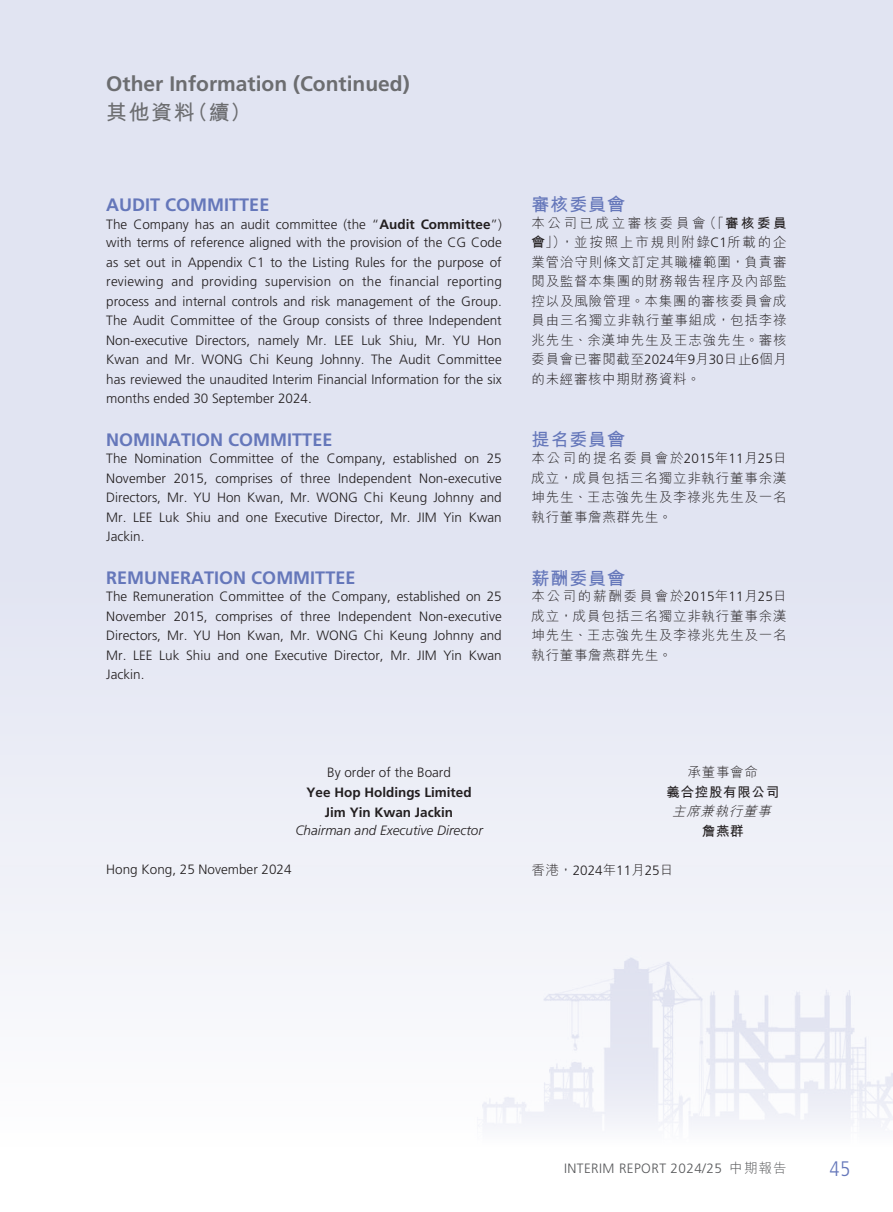
<style>
.page{position:relative;width:893px;height:1212px;background:#fff}
.page>*{position:absolute;margin:0;border:0;box-sizing:border-box;transform-origin:0 0}
.t1{font:700 21px "Frutiger LT Std";color:#6c6d70}
.t2{font:700 21px "M Hei HK";color:#6c6d70}
.t3{font:300 condensed 21px "Frutiger LT Std";color:#6577ba}
.t4{font:700 18px "Frutiger LT Std";color:#6577ba}
.t5{font:700 18px "M Hei HK";letter-spacing:.05em;color:#6577ba}
.t6{font:300 13.5px/19.4px "Frutiger LT Std";color:#231f20;text-align:justify}
.t7{font:300 13.5px/19.5px "M Hei HK";letter-spacing:.06em;color:#231f20;text-align:justify}
.t8{font:700 13.5px/19.5px "Frutiger LT Std";color:#231f20;text-align:center}
.t9{font:italic 300 13.5px "Frutiger LT Std";color:#231f20}
.t10{font:300 13.5px "Frutiger LT Std";letter-spacing:.03em;color:#57585a}
.t11{font:700 13.5px "M Hei HK";letter-spacing:.05em;color:#231f20}
.t12{font:italic 300 13.5px "M Hei HK";color:#231f20}
.s1{font-weight:700}
.s2{font-family:"Frutiger LT Std"}
.s3{font-family:"M Hei HK"}
</style>
<div class="page">
<div style="left:0;top:0;width:893px;height:1148px;background:#e1e4f2"></div>
<img style="left:0;top:865px;width:893px;height:283px">
<h1 class="t1" style="left:106px;top:71px;width:305px">Other Information (Continued)</h1>
<h1 class="t2" style="left:106px;top:97px;width:146px">其他資料（續）</h1>
<h2 class="t4" style="left:106px;top:194px;width:165px">AUDIT COMMITTEE</h2>
<p class="t6" style="left:106px;top:215px;width:397px">The Company has an audit committee (the “<span class="s1">Audit Committee</span>”) with terms of reference aligned with the provision of the CG Code as set out in Appendix C1 to the Listing Rules for the purpose of reviewing and providing supervision on the financial reporting process and internal controls and risk management of the Group.<br>The Audit Committee of the Group consists of three Independent Non-executive Directors, namely Mr. LEE Luk Shiu, Mr. YU Hon Kwan and Mr. WONG Chi Keung Johnny. The Audit Committee has reviewed the unaudited Interim Financial Information for the six months ended 30 September 2024.</p>
<h2 class="t4" style="left:106px;top:429px;width:228px">NOMINATION COMMITTEE</h2>
<p class="t6" style="left:106px;top:449px;width:397px">The Nomination Committee of the Company, established on 25<br>November 2015, comprises of three Independent Non-executive Directors, Mr. YU Hon Kwan, Mr. WONG Chi Keung Johnny and Mr. LEE Luk Shiu and one Executive Director, Mr. JIM Yin Kwan Jackin.</p>
<h2 class="t4" style="left:106px;top:567px;width:251px">REMUNERATION COMMITTEE</h2>
<p class="t6" style="left:106px;top:587px;width:397px">The Remuneration Committee of the Company, established on 25<br>November 2015, comprises of three Independent Non-executive Directors, Mr. YU Hon Kwan, Mr. WONG Chi Keung Johnny and Mr. LEE Luk Shiu and one Executive Director, Mr. JIM Yin Kwan Jackin.</p>
<h2 class="t5" style="left:531px;top:191px;width:95px">審核委員會</h2>
<p class="t7" style="left:531px;top:213px;width:257px">本公司已成立審核委員會（「<span class="s1">審核委員會</span>」），並按照上市規則附錄<span class="s2">C1</span>所載的企業管治守則條文訂定其職權範圍，負責審閱及監督本集團的財務報告程序及內部監控以及風險管理。本集團的審核委員會成員由三名獨立非執行董事組成，包括李祿兆先生、余漢坤先生及王志強先生。審核委員會已審閱截至<span class="s2">2024</span>年<span class="s2">9</span>月<span class="s2">30</span>日止<span class="s2">6</span>個月的未經審核中期財務資料。</p>
<h2 class="t5" style="left:531px;top:427px;width:95px">提名委員會</h2>
<p class="t7" style="left:531px;top:448px;width:257px">本公司的提名委員會於<span class="s2">2015</span>年<span class="s2">11</span>月<span class="s2">25</span>日成立，成員包括三名獨立非執行董事余漢坤先生、王志強先生及李祿兆先生及一名執行董事詹燕群先生。</p>
<h2 class="t5" style="left:531px;top:565px;width:95px">薪酬委員會</h2>
<p class="t7" style="left:531px;top:586px;width:257px">本公司的薪酬委員會於<span class="s2">2015</span>年<span class="s2">11</span>月<span class="s2">25</span>日成立，成員包括三名獨立非執行董事余漢坤先生、王志強先生及李祿兆先生及一名執行董事詹燕群先生。</p>
<p class="t6" style="left:327px;top:763px;width:125px">By order of the Board</p>
<p class="t8" style="left:307px;top:783px;width:167px">Yee Hop Holdings Limited<br>Jim Yin Kwan Jackin</p>
<p class="t9" style="left:295px;top:823px;width:189px">Chairman and Executive Director</p>
<p class="t6" style="left:106px;top:860px;width:187px">Hong Kong, 25 November 2024</p>
<p class="t7" style="left:688px;top:762px;width:72px">承董事會命</p>
<p class="t11" style="left:666px;top:782px;width:114px">義合控股有限公司</p>
<p class="t12" style="left:672px;top:801px;width:105px">主席兼執行董事</p>
<p class="t11" style="left:702px;top:821px;width:43px">詹燕群</p>
<p class="t6" style="left:531px;top:860px;width:143px"><span class="s3">香港，</span>2024<span class="s3">年</span>11<span class="s3">月</span>25<span class="s3">日</span></p>
<p class="t10" style="left:564px;top:1160px;width:224px">INTERIM REPORT 2024/25 <span class="s3">中期報告</span></p>
<h1 class="t3" style="left:829px;top:1157px;width:22px">45</h1>
</div>
